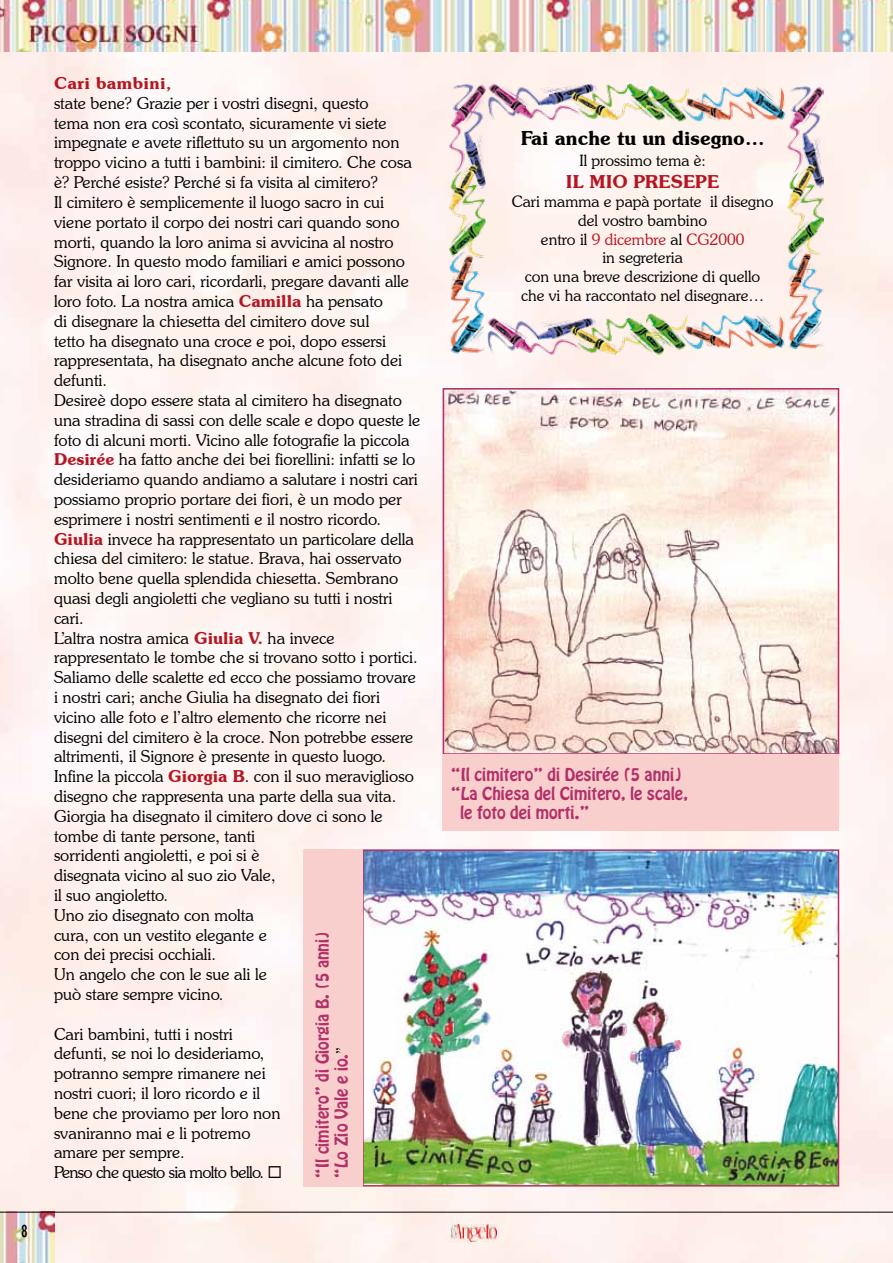
<style>
.page{position:relative;width:893px;height:1263px;background:#fff}
.page>*{position:absolute;margin:0;border:0;box-sizing:border-box;transform-origin:0 0}
.t1{font:600 19.5px "Souvenir IT Cby BT";color:#000}
.t2{font:600 18px "Souvenir IT Cby BT";color:#b51621}
.t3{font:condensed 18px "Gill Sans";color:#000}
.t4{font:300 16.5px/19.8px "Souvenir IT Cby BT";color:#000}
.t5{font:600 16.5px "Souvenir IT Cby BT";letter-spacing:.02em;color:#b51621}
.t6{font:300 15.75px/18.9px "Souvenir IT Cby BT";color:#000;text-align:center}
.t7{font:15.75px/18.9px "Hobo Std";color:#b22f68}
.s1{font-weight:600;color:#b51621}
.s2{font-family:"Souvenir IT Cby BT";font-weight:300;color:#000}
.s3{color:#b51621}
</style>
<div class="page">
<img style="left:0;top:51px;width:893px;height:1212px">
<img style="left:0;top:1213px;width:55px;height:50px">
<hr style="left:0;top:1212px;width:893px;height:1px;background:#000">
<img style="left:450px;top:1225px;width:46px;height:16px">
<img style="left:0;top:0;width:893px;height:51px">
<img style="left:449px;top:83px;width:216px;height:272px">
<img style="left:646px;top:84px;width:178px;height:267px">
<img style="left:446px;top:391px;width:390px;height:361px">
<div style="left:443px;top:388px;width:396px;height:367px;border:2px solid #b22f68"></div>
<img style="left:365px;top:852px;width:471px;height:331px">
<div style="left:362px;top:849px;width:477px;height:337px;border:2px solid #b22f68"></div>
<div style="left:303px;top:849px;width:59px;height:337px;background:#f9cfce"></div>
<div style="left:443px;top:755px;width:396px;height:76px;background:#f9cfce"></div>
<p class="t3" style="left:21px;top:1221px;width:8px">8</p>
<p class="t5" style="left:54px;top:73px;width:119px">Cari bambini,</p>
<p class="t4" style="left:54px;top:93px;width:368px">state bene? Grazie per i vostri disegni, questo<br>tema non era così scontato, sicuramente vi siete impegnate e avete riflettuto su un argomento non troppo vicino a tutti i bambini: il cimitero. Che cosa è? Perché esiste? Perché si fa visita al cimitero?<br>Il cimitero è semplicemente il luogo sacro in cui viene portato il corpo dei nostri cari quando sono morti, quando la loro anima si avvicina al nostro Signore. In questo modo familiari e amici possono far visita ai loro cari, ricordarli, pregare davanti alle loro foto. La nostra amica <span class="s1">Camilla</span> ha pensato<br>di disegnare la chiesetta del cimitero dove sul<br>tetto ha disegnato una croce e poi, dopo essersi rappresentata, ha disegnato anche alcune foto dei defunti.<br>Desireè dopo essere stata al cimitero ha disegnato una stradina di sassi con delle scale e dopo queste le foto di alcuni morti. Vicino alle fotografie la piccola <span class="s1">Desirée</span> ha fatto anche dei bei fiorellini: infatti se lo desideriamo quando andiamo a salutare i nostri cari possiamo proprio portare dei fiori, è un modo per esprimere i nostri sentimenti e il nostro ricordo.<br><span class="s1">Giulia</span> invece ha rappresentato un particolare della chiesa del cimitero: le statue. Brava, hai osservato molto bene quella splendida chiesetta. Sembrano quasi degli angioletti che vegliano su tutti i nostri cari.<br>L’altra nostra amica <span class="s1">Giulia V.</span> ha invece rappresentato le tombe che si trovano sotto i portici.<br>Saliamo delle scalette ed ecco che possiamo trovare i nostri cari; anche Giulia ha disegnato dei fiori vicino alle foto e l’altro elemento che ricorre nei disegni del cimitero è la croce. Non potrebbe essere altrimenti, il Signore è presente in questo luogo.<br>Infine la piccola <span class="s1">Giorgia B</span>. con il suo meraviglioso disegno che rappresenta una parte della sua vita.<br>Giorgia ha disegnato il cimitero dove ci sono le tombe di tante persone, tanti<br>sorridenti angioletti, e poi si è<br>disegnata vicino al suo zio Vale,<br>il suo angioletto.<br>Uno zio disegnato con molta<br>cura, con un vestito elegante e<br>con dei precisi occhiali.<br>Un angelo che con le sue ali le<br>può stare sempre vicino.</p>
<p class="t4" style="left:54px;top:1024px;width:230px">Cari bambini, tutti i nostri defunti, se noi lo desideriamo, potranno sempre rimanere nei nostri cuori; il loro ricordo e il bene che proviamo per loro non svaniranno mai e li potremo amare per sempre.<br>Penso che questo sia molto bello. ◻</p>
<p class="t7" style="left:313px;top:1178px;width:248px;rotate:-90deg">“Il cimitero” di Giorgia B. (5 anni) “Lo Zio Vale e io.<span class="s2">”</span></p>
<p class="t1" style="left:521px;top:126px;width:245px">Fai anche tu un disegno…</p>
<p class="t6" style="left:579px;top:151px;width:128px">Il prossimo tema è:</p>
<p class="t2" style="left:566px;top:170px;width:155px">IL MIO PRESEPE</p>
<p class="t6" style="left:512px;top:191px;width:263px">Cari mamma e papà portate il disegno del vostro bambino<br>entro il <span class="s3">9 dicembre</span> al <span class="s3">CG2000<br></span>in segreteria<br>con una breve descrizione di quello che vi ha raccontato nel disegnare…</p>
<p class="t7" style="left:451px;top:765px;width:232px">“Il cimitero” di Desirée (5 anni)</p>
<p class="t7" style="left:451px;top:784px;width:238px">“La Chiesa del Cimitero, le scale,</p>
<p class="t7" style="left:460px;top:803px;width:130px">le foto dei morti.”</p>
</div>
